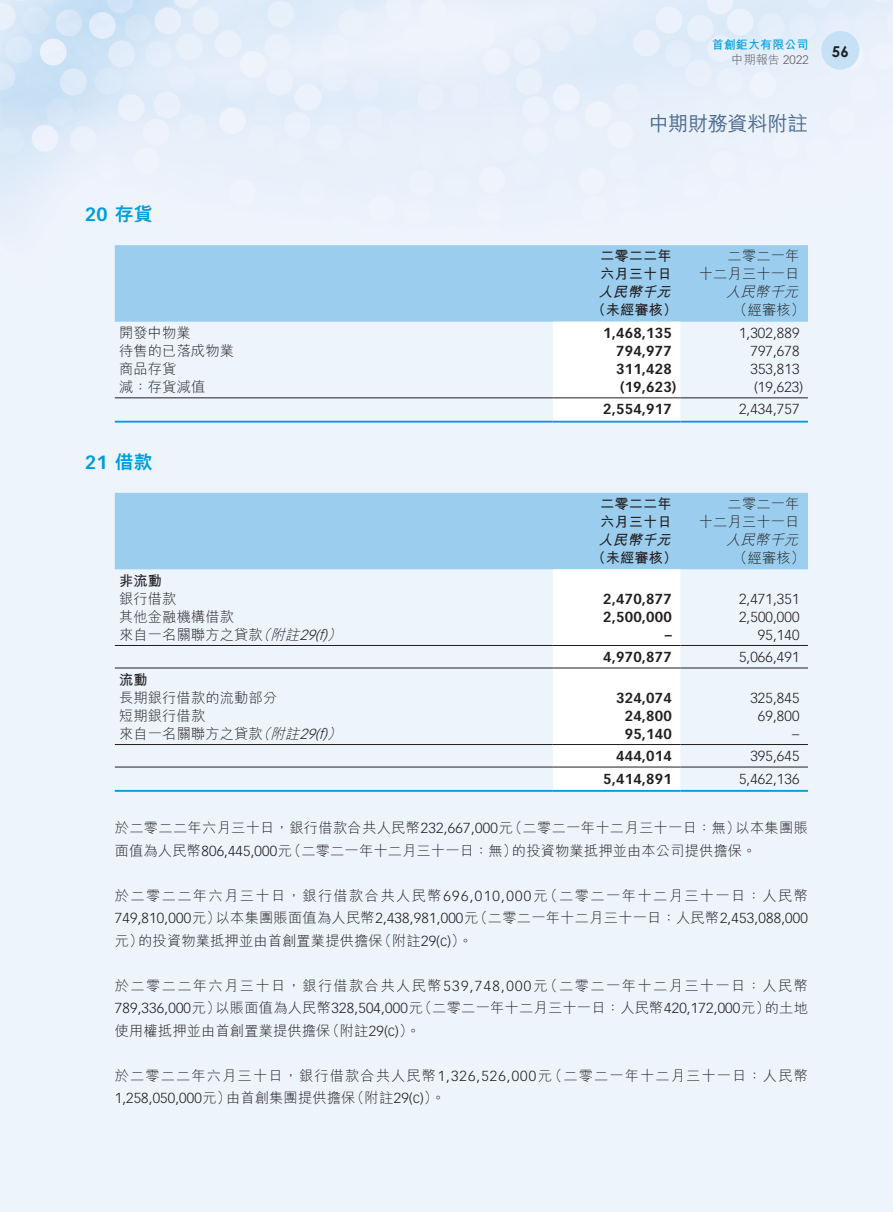
<style>
.page{position:relative;width:893px;height:1212px;background:#eef4fc}
.page>*{position:absolute;margin:0;border:0;box-sizing:border-box;transform-origin:0 0}
.t1{font:500 20.25px "M Hei HK";letter-spacing:-.02em;color:#4c6b8d}
.t2{font:700 18.75px "Vectora LT Std";color:#009ddc}
.t3{font:700 15px "Century Gothic";color:#231f20}
.t4{font:300 14.25px/18px "M Hei HK";letter-spacing:.015em;color:#231f20;text-align:right}
.t5{font:300 14.25px "Vectora LT Std";letter-spacing:.01em;color:#231f20}
.t6{font:300 14.25px/22.5px "M Hei HK";letter-spacing:.095em;color:#231f20}
.t7{font:700 14.25px "Vectora LT Std";letter-spacing:.01em;color:#231f20}
.t8{font:300 14.25px/22.5px "M Hei HK";letter-spacing:.075em;color:#231f20}
.t9{font:700 14.25px/18px "M Hei HK";letter-spacing:.01em;color:#231f20}
.t10{font:italic 300 14.25px "M Hei HK";color:#231f20}
.t11{font:italic 300 14.25px "Vectora LT Std";color:#231f20}
.t12{font:italic 700 14.25px "M Hei HK";color:#231f20}
.t13{font:700 12px "M Hei HK";letter-spacing:.01em;color:#009ddc}
.t14{font:300 12px "M Hei HK";color:#57585a}
.s1{font-family:"Vectora LT Std"}
.s2{font-family:"M Hei HK";font-weight:800}
.s3{font-family:"M Hei HK"}
</style>
<div class="page">
<img style="left:0;top:0;width:893px;height:301px">
<div style="left:821px;top:31px;width:38px;height:39px;background:#c6e0f5;border-radius:50%"></div>
<div style="left:115px;top:245px;width:693px;height:77px;background:#9bcdee"></div>
<div style="left:553px;top:322px;width:127px;height:99px;background:#fff"></div>
<hr style="left:115px;top:397px;width:438px;height:1px;background:#231f20">
<hr style="left:553px;top:397px;width:127px;height:1px;background:#231f20">
<hr style="left:680px;top:397px;width:128px;height:1px;background:#231f20">
<hr style="left:115px;top:421px;width:438px;height:2px;background:#009ddc">
<hr style="left:553px;top:421px;width:127px;height:2px;background:#009ddc">
<hr style="left:680px;top:421px;width:128px;height:2px;background:#009ddc">
<div style="left:115px;top:493px;width:693px;height:76px;background:#9bcdee"></div>
<div style="left:553px;top:570px;width:127px;height:219px;background:#fff"></div>
<hr style="left:115px;top:645px;width:438px;height:1px;background:#231f20">
<hr style="left:553px;top:645px;width:127px;height:1px;background:#231f20">
<hr style="left:680px;top:645px;width:128px;height:1px;background:#231f20">
<hr style="left:115px;top:668px;width:438px;height:1px;background:#231f20">
<hr style="left:553px;top:668px;width:127px;height:1px;background:#231f20">
<hr style="left:680px;top:668px;width:128px;height:1px;background:#231f20">
<hr style="left:115px;top:744px;width:438px;height:1px;background:#231f20">
<hr style="left:553px;top:744px;width:127px;height:1px;background:#231f20">
<hr style="left:680px;top:744px;width:128px;height:1px;background:#231f20">
<hr style="left:115px;top:767px;width:438px;height:1px;background:#231f20">
<hr style="left:553px;top:767px;width:127px;height:1px;background:#231f20">
<hr style="left:680px;top:767px;width:128px;height:1px;background:#231f20">
<hr style="left:115px;top:790px;width:438px;height:2px;background:#009ddc">
<hr style="left:553px;top:790px;width:127px;height:2px;background:#009ddc">
<hr style="left:680px;top:790px;width:128px;height:2px;background:#009ddc">
<p class="t13" style="left:712px;top:36px;width:98px">首創鉅大有限公司</p>
<p class="t14" style="left:731px;top:53px;width:79px">中期報告 <span class="s1">2022</span></p>
<h1 class="t1" style="left:649px;top:109px;width:161px">中期財務資料附註</h1>
<p class="t3" style="left:832px;top:40px;width:19px">56</p>
<h2 class="t2" style="left:85px;top:203px;width:69px">20 <span class="s2">存貨</span></h2>
<p class="t9" style="left:600px;top:246px;width:73px">二零二二年六月三十日</p>
<p class="t4" style="left:699px;top:247px;width:102px">二零二一年<br>十二月三十一日</p>
<p class="t10" style="left:726px;top:285px;width:77px">人民幣千元</p>
<p class="t12" style="left:599px;top:282px;width:78px">人民幣千元</p>
<p class="t9" style="left:591px;top:300px;width:88px">（未經審核）</p>
<p class="t4" style="left:733px;top:301px;width:73px">（經審核(</p>
<p class="t4" style="left:119px;top:323px;width:73px">開發中物業</p>
<p class="t7" style="left:603px;top:324px;width:70px">1,468,135</p>
<p class="t5" style="left:739px;top:325px;width:62px">1,302,889</p>
<p class="t4" style="left:119px;top:341px;width:116px">待售的已落成物業</p>
<p class="t7" style="left:616px;top:342px;width:57px">794,977</p>
<p class="t5" style="left:750px;top:343px;width:51px">797,678</p>
<p class="t4" style="left:119px;top:359px;width:59px">商品存貨</p>
<p class="t7" style="left:616px;top:360px;width:57px">311,428</p>
<p class="t5" style="left:750px;top:361px;width:51px">353,813</p>
<p class="t4" style="left:119px;top:377px;width:88px">減：存貨減值</p>
<p class="t7" style="left:620px;top:378px;width:58px">)19,623(</p>
<p class="t5" style="left:754px;top:379px;width:51px">)19,623(</p>
<p class="t7" style="left:603px;top:401px;width:70px">2,554,917</p>
<p class="t5" style="left:739px;top:401px;width:62px">2,434,757</p>
<h2 class="t2" style="left:85px;top:450px;width:69px">21 <span class="s2">借款</span></h2>
<p class="t9" style="left:600px;top:493px;width:73px">二零二二年六月三十日</p>
<p class="t4" style="left:699px;top:494px;width:102px">二零二一年<br>十二月三十一日</p>
<p class="t10" style="left:726px;top:532px;width:77px">人民幣千元</p>
<p class="t12" style="left:599px;top:529px;width:78px">人民幣千元</p>
<p class="t9" style="left:591px;top:547px;width:88px">（未經審核）</p>
<p class="t4" style="left:733px;top:548px;width:73px">（經審核(</p>
<p class="t9" style="left:119px;top:570px;width:45px">非流動</p>
<p class="t4" style="left:119px;top:589px;width:59px">銀行借款</p>
<p class="t7" style="left:603px;top:590px;width:70px">2,470,877</p>
<p class="t5" style="left:739px;top:590px;width:62px">2,471,351</p>
<p class="t4" style="left:119px;top:607px;width:116px">其他金融機構借款</p>
<p class="t7" style="left:603px;top:608px;width:70px">2,500,000</p>
<p class="t5" style="left:739px;top:608px;width:62px">2,500,000</p>
<p class="t4" style="left:119px;top:625px;width:145px">來自一名關聯方之貸款</p>
<p class="t10" style="left:256px;top:627px;width:20px">（</p>
<p class="t11" style="left:315px;top:626px;width:32px"><span class="s3">(</span>(f(</p>
<p class="t10" style="left:271px;top:627px;width:34px">附註</p>
<p class="t11" style="left:300px;top:626px;width:21px">29</p>
<p class="t7" style="left:665px;top:626px;width:9px">–</p>
<p class="t5" style="left:758px;top:626px;width:43px">95,140</p>
<p class="t7" style="left:603px;top:648px;width:70px">4,970,877</p>
<p class="t5" style="left:739px;top:649px;width:62px">5,066,491</p>
<p class="t9" style="left:119px;top:669px;width:30px">流動</p>
<p class="t4" style="left:119px;top:688px;width:160px">長期銀行借款的流動部分</p>
<p class="t7" style="left:616px;top:689px;width:57px">324,074</p>
<p class="t5" style="left:750px;top:689px;width:51px">325,845</p>
<p class="t4" style="left:119px;top:706px;width:88px">短期銀行借款</p>
<p class="t7" style="left:625px;top:707px;width:49px">24,800</p>
<p class="t5" style="left:758px;top:707px;width:43px">69,800</p>
<p class="t4" style="left:119px;top:724px;width:145px">來自一名關聯方之貸款</p>
<p class="t10" style="left:256px;top:726px;width:20px">（</p>
<p class="t11" style="left:315px;top:725px;width:32px"><span class="s3">(</span>(f(</p>
<p class="t10" style="left:271px;top:726px;width:34px">附註</p>
<p class="t11" style="left:300px;top:725px;width:21px">29</p>
<p class="t7" style="left:625px;top:725px;width:49px">95,140</p>
<p class="t5" style="left:792px;top:725px;width:9px">–</p>
<p class="t7" style="left:616px;top:747px;width:57px">444,014</p>
<p class="t5" style="left:750px;top:748px;width:51px">395,645</p>
<p class="t7" style="left:603px;top:770px;width:70px">5,414,891</p>
<p class="t5" style="left:739px;top:770px;width:62px">5,462,136</p>
<p class="t4" style="left:508px;top:819px;width:234px">（二零二一年十二月三十一日：無）</p>
<p class="t4" style="left:512px;top:816px;width:246px;line-height:22.5px;text-align:left;text-indent:-397px">於二零二二年六月三十日，銀行借款合共人民幣<span class="s1">232,667,000</span>元<br>的投資物業抵押並由本公司提供擔保。</p>
<p class="t4" style="left:735px;top:819px;width:74px">以本集團賬</p>
<p class="t4" style="left:287px;top:841px;width:232px">（二零二一年十二月三十一日：無）</p>
<p class="t5" style="left:115px;top:842px;width:179px"><span class="s3">面值為人民幣</span>806,445,000<span class="s3">元</span></p>
<p class="t6" style="left:544px;top:884px;width:266px">（二零二一年十二月三十一日：人民幣</p>
<p class="t6" style="left:473px;top:884px;width:336px;text-indent:-359px">於二零二二年六月三十日，銀行借款合共人民幣<span class="s1">696,010,000</span>元<br>（二零二一年十二月三十一日：人民幣<span class="s1">2,453,088,000</span></p>
<p class="t5" style="left:115px;top:910px;width:108px">749,810,000<span class="s3">元）</span></p>
<p class="t5" style="left:216px;top:910px;width:264px"><span class="s3">以本集團賬面值為人民幣</span>2,438,981,000<span class="s3">元</span></p>
<p class="t4" style="left:138px;top:931px;width:246px">的投資物業抵押並由首創置業提供擔保</p>
<p class="t4" style="left:115px;top:931px;width:30px">元）</p>
<p class="t4" style="left:378px;top:931px;width:97px">（附註 <span class="s1">2 9</span> 。(<span class="s1">(c(</span></p>
<p class="t6" style="left:544px;top:974px;width:266px">（二零二一年十二月三十一日：人民幣</p>
<p class="t6" style="left:115px;top:974px;width:434px">於二零二二年六月三十日，銀行借款合共人民幣<span class="s1">539,748,000</span>元</p>
<p class="t5" style="left:115px;top:1000px;width:107px">789,336,000<span class="s3">元）</span></p>
<p class="t4" style="left:418px;top:999px;width:354px">（二零二一年十二月三十一日：人民幣<span class="s1">420,172,000</span>元）</p>
<p class="t5" style="left:215px;top:1000px;width:209px"><span class="s3">以賬面值為人民幣</span>328,504,000<span class="s3">元</span></p>
<p class="t4" style="left:765px;top:999px;width:45px">的土地</p>
<p class="t4" style="left:115px;top:1021px;width:217px">使用權抵押並由首創置業提供擔保</p>
<p class="t4" style="left:325px;top:1021px;width:97px">（附註 <span class="s1">2 9</span> 。(<span class="s1">(c(</span></p>
<p class="t8" style="left:548px;top:1064px;width:261px">（二零二一年十二月三十一日：人民幣</p>
<p class="t8" style="left:350px;top:1064px;width:203px;text-indent:-235px">於二零二二年六月三十日，銀行借款合共人民幣<span class="s1">1,326,526,000</span>元（附註 <span class="s1">2 9</span> 。(<span class="s1">(c(</span></p>
<p class="t4" style="left:226px;top:1089px;width:131px">由首創集團提供擔保</p>
<p class="t5" style="left:115px;top:1090px;width:118px">1,258,050,000<span class="s3">元）</span></p>
</div>
